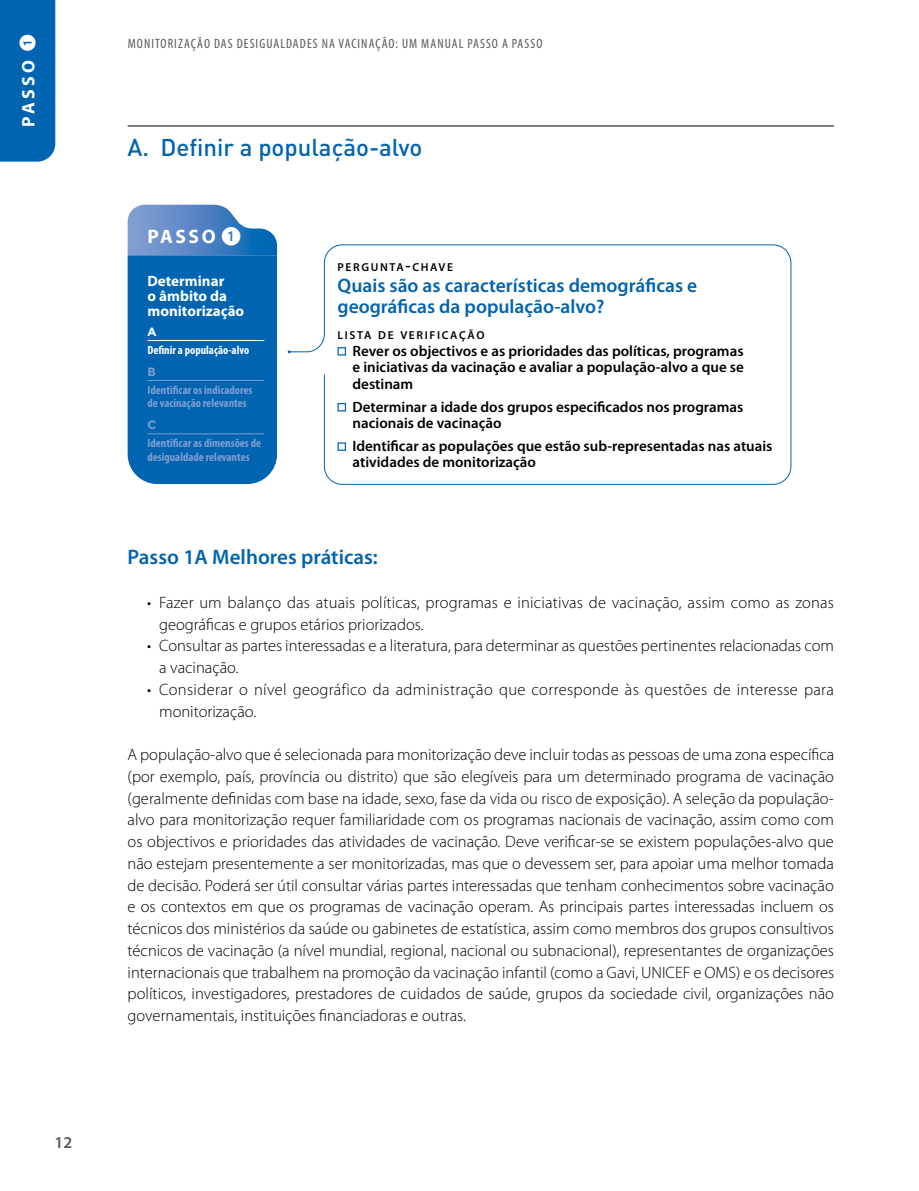
<style>
.page{position:relative;width:919px;height:1191px;background:#fff}
.page>*{position:absolute;margin:0;border:0;box-sizing:border-box;transform-origin:0 0}
.t1{font:500 24px "DIN";color:#0064b1}
.t2{font:600 21px "Myriad Pro";color:#0064b1}
.t3{font:600 19.5px/21px "Myriad Pro";color:#0064b1}
.t4{font:700 19.5px "Myriad Pro";letter-spacing:.13em;color:#fff}
.t5{font:700 18px "Myriad Pro";letter-spacing:.18em;color:#fff}
.t6{font:300 16.5px/21.8px "Myriad Pro";color:#000}
.t7{font:300 16.5px/21.8px "Myriad Pro";letter-spacing:.02em;color:#000}
.t8{font:600 16.5px "Myriad Pro";color:#58595b}
.t9{font:600 15px/16.5px "Myriad Pro";color:#000}
.t10{font:700 15px/15px "Myriad Pro";color:#fff}
.t11{font:condensed 13.5px "Myriad Pro";letter-spacing:.08em;color:#58595b}
.t12{font:700 condensed 12px/13.5px "Myriad Pro";color:#809ed2}
.t13{font:700 condensed 12px "Myriad Pro";color:#fff}
.t14{font:700 12px "Montserrat";color:#809ed2}
.t15{font:700 12px "Montserrat";color:#fff}
.t16{font:600 11.55px "Myriad Pro";letter-spacing:.145em;color:#000}
.s1{font-family:"European Pi One";font-weight:400;font-size:16.5px}
.s2{font-family:"European Pi One";font-weight:400;font-size:18.9px}
.s3{font-size:16.5px}
</style>
<div class="page">
<div style="left:0;top:0;width:55px;height:162px;background:#0064b1"></div>
<svg style="left:128px;top:205px;width:149px;height:279px;background:#156eb6"></svg>
<hr style="left:147px;top:340px;width:117px;height:1px;background:#fff">
<hr style="left:147px;top:380px;width:117px;height:1px;background:#809ed2">
<hr style="left:147px;top:433px;width:117px;height:1px;background:#809ed2">
<svg style="left:288px;top:244px;width:503px;height:241px"></svg>
<hr style="left:128px;top:126px;width:705px;height:1px;background:#000">
<div style="left:337px;top:347px;width:9px;height:8px;border:1px solid #0064b1"></div>
<div style="left:337px;top:403px;width:9px;height:8px;border:1px solid #0064b1"></div>
<div style="left:337px;top:442px;width:9px;height:9px;border:1px solid #0064b1"></div>
<p class="t5" style="left:17px;top:127px;width:94px;rotate:-90deg">PASSO <span class="s1">1</span></p>
<p class="t8" style="left:55px;top:1132px;width:19px">12</p>
<p class="t11" style="left:128px;top:35px;width:416px">MONITORIZAÇÃO DAS DESIGUALDADES NA VACINAÇÃO: UM MANUAL PASSO A PASSO</p>
<h1 class="t1" style="left:128px;top:132px;width:296px">A. Definir a população-alvo</h1>
<p class="t4" style="left:147px;top:224px;width:95px">PASSO <span class="s2">1</span></p>
<p class="t10" style="left:147px;top:272px;width:98px">Determinar<br>o âmbito da monitorização</p>
<p class="t15" style="left:147px;top:324px;width:10px">A</p>
<p class="t13" style="left:147px;top:342px;width:103px">Definir a população-alvo</p>
<p class="t14" style="left:147px;top:364px;width:10px">B</p>
<p class="t12" style="left:147px;top:383px;width:106px">Identificar os indicadores de vacinação relevantes</p>
<p class="t14" style="left:147px;top:418px;width:10px">C</p>
<p class="t12" style="left:147px;top:436px;width:115px">Identificar as dimensões de desigualdade relevantes</p>
<p class="t16" style="left:337px;top:259px;width:117px">PERGUNTA<span class="s3">-</span>CHAVE</p>
<p class="t3" style="left:337px;top:274px;width:361px">Quais são as características demográficas e geográficas da população-alvo?</p>
<p class="t16" style="left:337px;top:328px;width:148px">LISTA DE VERIFICAÇÃO</p>
<p class="t9" style="left:352px;top:342px;width:393px;text-align:justify">Rever os objectivos e as prioridades das políticas, programas e iniciativas da vacinação e avaliar a população-alvo a que se destinam</p>
<p class="t9" style="left:352px;top:398px;width:392px">Determinar a idade dos grupos especificados nos programas nacionais de vacinação</p>
<p class="t9" style="left:352px;top:437px;width:421px">Identificar as populações que estão sub-representadas nas atuais atividades de monitorização</p>
<p class="t2" style="left:128px;top:544px;width:252px">Passo 1A Melhores práticas:</p>
<p class="t6" style="left:159px;top:592px;width:676px;text-indent:-12px">• Fazer um balanço das atuais políticas, programas e iniciativas de vacinação, assim como as zonas geográficas e grupos etários priorizados.</p>
<p class="t6" style="left:159px;top:635px;width:676px;text-indent:-12px">• Consultar as partes interessadas e a literatura, para determinar as questões pertinentes relacionadas com a vacinação.</p>
<p class="t7" style="left:159px;top:679px;width:676px;text-indent:-12px">• Considerar o nível geográfico da administração que corresponde às questões de interesse para monitorização.</p>
<p class="t6" style="left:128px;top:744px;width:708px;text-align:justify">A população-alvo que é selecionada para monitorização deve incluir todas as pessoas de uma zona específica (por exemplo, país, província ou distrito) que são elegíveis para um determinado programa de vacinação (geralmente definidas com base na idade, sexo, fase da vida ou risco de exposição). A seleção da população&shy;alvo para monitorização requer familiaridade com os programas nacionais de vacinação, assim como com os objectivos e prioridades das atividades de vacinação. Deve verificar-se se existem populações-alvo que não estejam presentemente a ser monitorizadas, mas que o devessem ser, para apoiar uma melhor tomada de decisão. Poderá ser útil consultar várias partes interessadas que tenham conhecimentos sobre vacinação e os contextos em que os programas de vacinação operam. As principais partes interessadas incluem os técnicos dos ministérios da saúde ou gabinetes de estatística, assim como membros dos grupos consultivos técnicos de vacinação (a nível mundial, regional, nacional ou subnacional), representantes de organizações internacionais que trabalhem na promoção da vacinação infantil (como a Gavi, UNICEF e OMS) e os decisores políticos, investigadores, prestadores de cuidados de saúde, grupos da sociedade civil, organizações não governamentais, instituições financiadoras e outras.</p>
</div>
